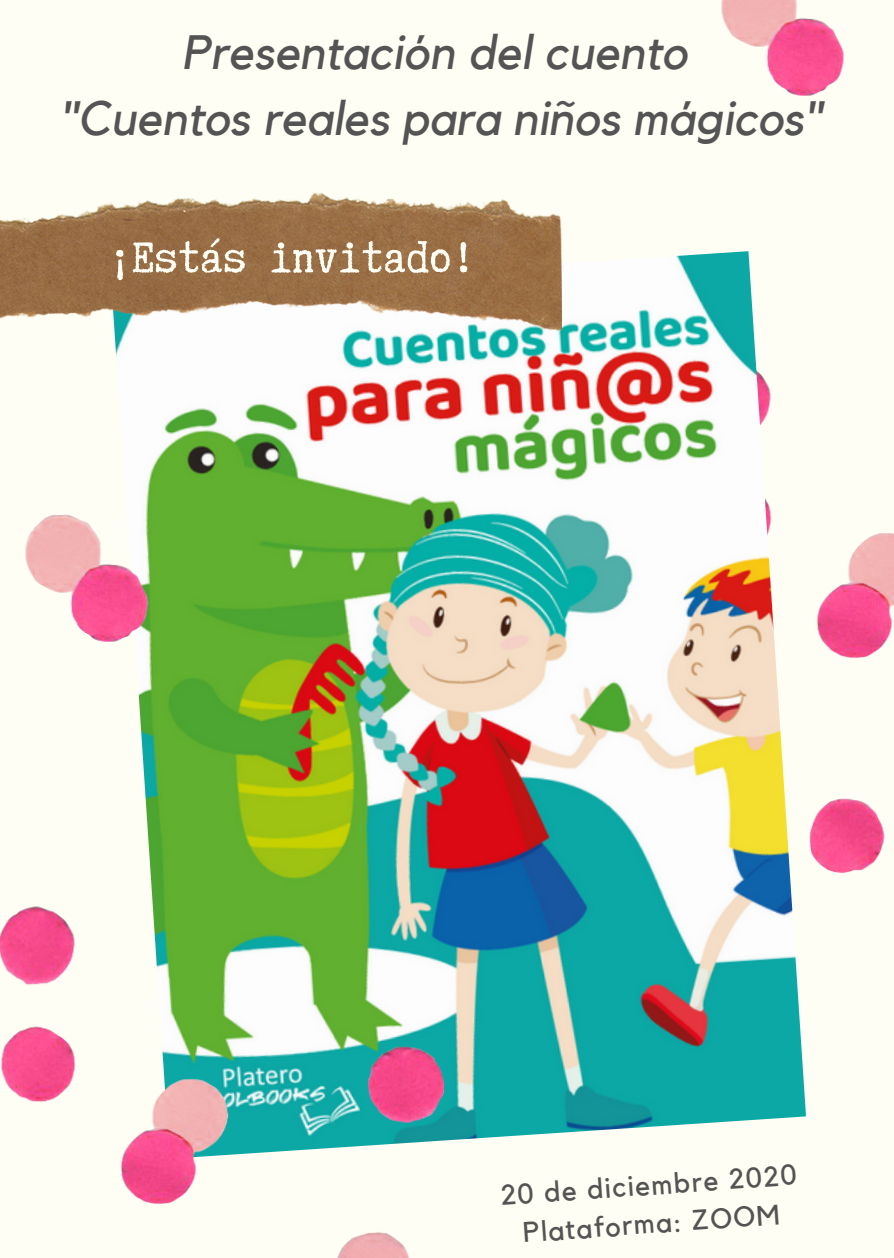
<style>
.page{position:relative;width:894px;height:1258px;background:#fff}
.page>*{position:absolute;margin:0;border:0;box-sizing:border-box;transform-origin:0 0}
.t1{font:51.6px "Truetypewriter Polygl OTT";color:#fffef4}
.t2{font:italic 48px/65.4px "Kollektif";color:#545454;text-align:center}
.t3{font:28.2px/38.7px "Kollektif";color:#545454;text-align:center}
</style>
<div class="page">
<div style="left:0;top:0;width:893px;height:1258px;background:#fffef4"></div>
<img style="left:561px;top:0;width:332px;height:873px">
<img style="left:146px;top:251px;width:659px;height:890px">
<img style="left:0;top:514px;width:444px;height:744px">
<img style="left:0;top:192px;width:561px;height:167px">
<p class="t2" style="left:59px;top:22px;width:763px">Presentación del cuento<br>"Cuentos reales para niños mágicos"</p>
<p class="t1" style="left:109px;top:231px;width:368px">¡Estás invitado!</p>
<p class="t3" style="left:499px;top:1177px;width:298px;rotate:-4deg">20 de diciembre 2020<br>Plataforma: ZOOM</p>
</div>
